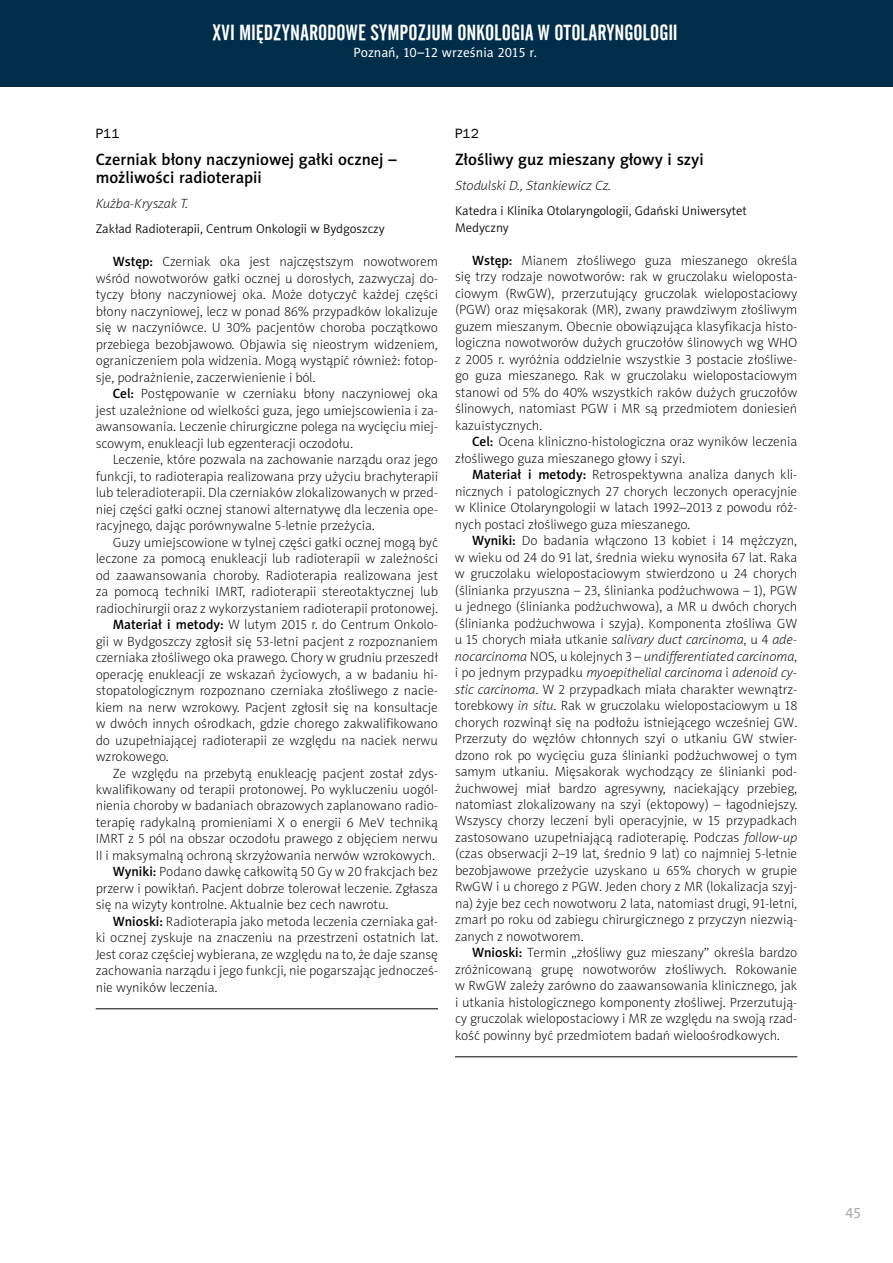
<style>
.page{position:relative;width:893px;height:1263px;background:#fff}
.page>*{position:absolute;margin:0;border:0;box-sizing:border-box;transform-origin:0 0}
.t1{font:21.75px "Alternate Gothic No 2 EU Normal";letter-spacing:.005em;color:#fff}
.t2{font:16.5px/18px "Naomi Sans EFN Medium";color:#000}
.t3{font:15px "Naomi Sans EFNPS";color:#a8a8a7}
.t4{font:13.5px/16.5px "Naomi Sans EFN Thin";color:#000;text-align:justify}
.t5{font:italic 13.5px "Naomi Sans EFN Thin";color:#000}
.t6{font:13.5px "Naomi Sans EFN";color:#fff}
.t7{font:13.5px "Frankfurt Gothic";color:#000}
.t8{font:12.75px/16.5px "Naomi Sans EFNTT Light";color:#000}
.s1{font-family:"Naomi Sans EFN Medium"}
.s2{font-style:italic}
</style>
<div class="page">
<div style="left:0;top:0;width:893px;height:87px;background:#002e4a"></div>
<hr style="left:96px;top:1008px;width:342px;height:1px;background:#000">
<hr style="left:455px;top:1056px;width:342px;height:1px;background:#000">
<h1 class="t1" style="left:213px;top:21px;width:467px">XVI MIĘDZYNARODOWE SYMPOZJUM ONKOLOGIA W OTOLARYNGOLOGII</h1>
<p class="t6" style="left:354px;top:44px;width:185px">Poznań, 10–12 września 2015 r.</p>
<p class="t7" style="left:96px;top:126px;width:25px">P11</p>
<p class="t2" style="left:96px;top:150px;width:302px">Czerniak błony naczyniowej gałki ocznej – możliwości radioterapii</p>
<p class="t5" style="left:96px;top:196px;width:94px">Kuźba-Kryszak T.</p>
<p class="t8" style="left:96px;top:220px;width:290px">Zakład Radioterapii, Centrum Onkologii w Bydgoszczy</p>
<p class="t4" style="left:96px;top:253px;width:344px;text-indent:17px"><span class="s1">Wstęp:</span> Czerniak oka jest najczęstszym nowotworem wśród nowotworów gałki ocznej u dorosłych, zazwyczaj do&shy;tyczy błony naczyniowej oka. Może dotyczyć każdej części błony naczyniowej, lecz w ponad 86% przypadków lokalizuje się w naczyniówce. U 30% pacjentów choroba początkowo przebiega bezobjawowo. Objawia się nieostrym widzeniem, ograniczeniem pola widzenia. Mogą wystąpić również: fotop&shy;sje, podrażnienie, zaczerwienienie i ból.</p>
<p class="t4" style="left:96px;top:385px;width:344px;text-indent:17px"><span class="s1">Cel:</span> Postępowanie w czerniaku błony naczyniowej oka jest uzależnione od wielkości guza, jego umiejscowienia i za&shy;awansowania. Leczenie chirurgiczne polega na wycięciu miej&shy;scowym, enukleacji lub egzenteracji oczodołu.</p>
<p class="t4" style="left:96px;top:451px;width:344px;text-indent:17px">Leczenie, które pozwala na zachowanie narządu oraz jego funkcji, to radioterapia realizowana przy użyciu brachyterapii lub teleradioterapii. Dla czerniaków zlokalizowanych w przed&shy;niej części gałki ocznej stanowi alternatywę dla leczenia ope&shy;racyjnego, dając porównywalne 5-letnie przeżycia.</p>
<p class="t4" style="left:113px;top:534px;width:327px">Guzy umiejscowione w tylnej części gałki ocznej mogą być</p>
<p class="t4" style="left:96px;top:550px;width:344px">leczone za pomocą enukleacji lub radioterapii w zależności</p>
<p class="t4" style="left:96px;top:567px;width:344px">od zaawansowania choroby. Radioterapia realizowana jest</p>
<p class="t4" style="left:96px;top:583px;width:344px">za pomocą techniki IMRT, radioterapii stereotaktycznej lub</p>
<p class="t4" style="left:96px;top:600px;width:344px">radiochirurgii oraz z wykorzystaniem radioterapii protonowej.</p>
<p class="t4" style="left:113px;top:616px;width:327px"><span class="s1">Materiał i metody:</span> W lutym 2015 r. do Centrum Onkolo-</p>
<p class="t4" style="left:96px;top:633px;width:344px">gii w Bydgoszczy zgłosił się 53-letni pacjent z rozpoznaniem</p>
<p class="t4" style="left:96px;top:649px;width:344px">czerniaka złośliwego oka prawego. Chory w grudniu przeszedł</p>
<p class="t4" style="left:96px;top:666px;width:344px">operację enukleacji ze wskazań życiowych, a w badaniu hi-</p>
<p class="t4" style="left:96px;top:682px;width:344px">stopatologicznym rozpoznano czerniaka złośliwego z nacie-</p>
<p class="t4" style="left:96px;top:699px;width:344px">kiem na nerw wzrokowy. Pacjent zgłosił się na konsultacje</p>
<p class="t4" style="left:96px;top:715px;width:344px">w dwóch innych ośrodkach, gdzie chorego zakwalifikowano</p>
<p class="t4" style="left:96px;top:732px;width:344px">do uzupełniającej radioterapii ze względu na naciek nerwu</p>
<p class="t4" style="left:96px;top:748px;width:74px">wzrokowego.</p>
<p class="t4" style="left:113px;top:765px;width:327px">Ze względu na przebytą enukleację pacjent został zdys-</p>
<p class="t4" style="left:96px;top:781px;width:344px">kwalifikowany od terapii protonowej. Po wykluczeniu uogól-</p>
<p class="t4" style="left:96px;top:798px;width:344px">nienia choroby w badaniach obrazowych zaplanowano radio-</p>
<p class="t4" style="left:96px;top:814px;width:344px">terapię radykalną promieniami X o energii 6 MeV techniką</p>
<p class="t4" style="left:96px;top:831px;width:344px">IMRT z 5 pól na obszar oczodołu prawego z objęciem nerwu</p>
<p class="t4" style="left:96px;top:847px;width:341px">II i maksymalną ochroną skrzyżowania nerwów wzrokowych.</p>
<p class="t4" style="left:113px;top:864px;width:327px"><span class="s1">Wyniki:</span> Podano dawkę całkowitą 50 Gy w 20 frakcjach bez</p>
<p class="t4" style="left:96px;top:880px;width:344px">przerw i powikłań. Pacjent dobrze tolerował leczenie. Zgłasza</p>
<p class="t4" style="left:96px;top:897px;width:294px">się na wizyty kontrolne. Aktualnie bez cech nawrotu.</p>
<p class="t4" style="left:113px;top:913px;width:327px"><span class="s1">Wnioski:</span> Radioterapia jako metoda leczenia czerniaka gał-</p>
<p class="t4" style="left:96px;top:930px;width:344px">ki ocznej zyskuje na znaczeniu na przestrzeni ostatnich lat.</p>
<p class="t4" style="left:96px;top:946px;width:344px">Jest coraz częściej wybierana, ze względu na to, że daje szansę</p>
<p class="t4" style="left:96px;top:963px;width:344px">zachowania narządu i jego funkcji, nie pogarszając jednocześ-</p>
<p class="t4" style="left:96px;top:979px;width:123px">nie wyników leczenia.</p>
<p class="t7" style="left:455px;top:126px;width:25px">P12</p>
<p class="t2" style="left:455px;top:150px;width:250px">Złośliwy guz mieszany głowy i szyi</p>
<p class="t5" style="left:455px;top:178px;width:158px">Stodulski D., Stankiewicz Cz.</p>
<p class="t8" style="left:455px;top:202px;width:293px">Katedra i Klinika Otolaryngologii, Gdański Uniwersytet<br>Medyczny</p>
<p class="t4" style="left:455px;top:252px;width:344px;text-indent:17px"><span class="s1">Wstęp:</span> Mianem złośliwego guza mieszanego określa się trzy rodzaje nowotworów: rak w gruczolaku wieloposta&shy;ciowym (RwGW), przerzutujący gruczolak wielopostaciowy (PGW) oraz mięsakorak (MR), zwany prawdziwym złośliwym guzem mieszanym. Obecnie obowiązująca klasyfikacja histo&shy;logiczna nowotworów dużych gruczołów ślinowych wg WHO z 2005 r. wyróżnia oddzielnie wszystkie 3 postacie złośliwe&shy;go guza mieszanego. Rak w gruczolaku wielopostaciowym stanowi od 5% do 40% wszystkich raków dużych gruczołów ślinowych, natomiast PGW i MR są przedmiotem doniesień kazuistycznych.</p>
<p class="t4" style="left:455px;top:433px;width:344px;text-indent:17px"><span class="s1">Cel:</span> Ocena kliniczno-histologiczna oraz wyników leczenia złośliwego guza mieszanego głowy i szyi.</p>
<p class="t4" style="left:455px;top:466px;width:344px;text-indent:17px"><span class="s1">Materiał i metody:</span> Retrospektywna analiza danych kli&shy;nicznych i patologicznych 27 chorych leczonych operacyjnie w Klinice Otolaryngologii w latach 1992–2013 z powodu róż&shy;nych postaci złośliwego guza mieszanego.</p>
<p class="t4" style="left:455px;top:532px;width:344px;text-indent:17px"><span class="s1">Wyniki:</span> Do badania włączono 13 kobiet i 14 mężczyzn, w wieku od 24 do 91 lat, średnia wieku wynosiła 67 lat. Raka w gruczolaku wielopostaciowym stwierdzono u 24 chorych (ślinianka przyuszna – 23, ślinianka podżuchwowa – 1), PGW u jednego (ślinianka podżuchwowa), a MR u dwóch chorych (ślinianka podżuchwowa i szyja). Komponenta złośliwa GW u 15 chorych miała utkanie <span class="s2">salivary duct carcinoma</span>, u 4 <span class="s2">ade&shy;nocarcinoma</span> NOS, u kolejnych 3 – <span class="s2">undifferentiated carcinoma</span>, i po jednym przypadku <span class="s2">myoepithelial carcinoma</span> i <span class="s2">adenoid cy&shy;stic carcinoma</span>. W 2 przypadkach miała charakter wewnątrz&shy;torebkowy <span class="s2">in situ</span>. Rak w gruczolaku wielopostaciowym u 18 chorych rozwinął się na podłożu istniejącego wcześniej GW.<br>Przerzuty do węzłów chłonnych szyi o utkaniu GW stwier&shy;dzono rok po wycięciu guza ślinianki podżuchwowej o tym samym utkaniu. Mięsakorak wychodzący ze ślinianki pod&shy;żuchwowej miał bardzo agresywny, naciekający przebieg, natomiast zlokalizowany na szyi (ektopowy) – łagodniejszy.<br>Wszyscy chorzy leczeni byli operacyjnie, w 15 przypadkach zastosowano uzupełniającą radioterapię. Podczas <span class="s2">follow-up </span>(czas obserwacji 2–19 lat, średnio 9 lat) co najmniej 5-letnie bezobjawowe przeżycie uzyskano u 65% chorych w grupie RwGW i u chorego z PGW. Jeden chory z MR (lokalizacja szyj&shy;na) żyje bez cech nowotworu 2 lata, natomiast drugi, 91-letni, zmarł po roku od zabiegu chirurgicznego z przyczyn niezwią&shy;zanych z nowotworem.</p>
<p class="t4" style="left:455px;top:945px;width:344px;text-indent:17px"><span class="s1">Wnioski:</span> Termin „złośliwy guz mieszany” określa bardzo zróżnicowaną grupę nowotworów złośliwych. Rokowanie w RwGW zależy zarówno do zaawansowania klinicznego, jak i utkania histologicznego komponenty złośliwej. Przerzutują&shy;cy gruczolak wielopostaciowy i MR ze względu na swoją rzad&shy;kość powinny być przedmiotem badań wieloośrodkowych.</p>
<p class="t3" style="left:845px;top:1205px;width:17px">45</p>
</div>
